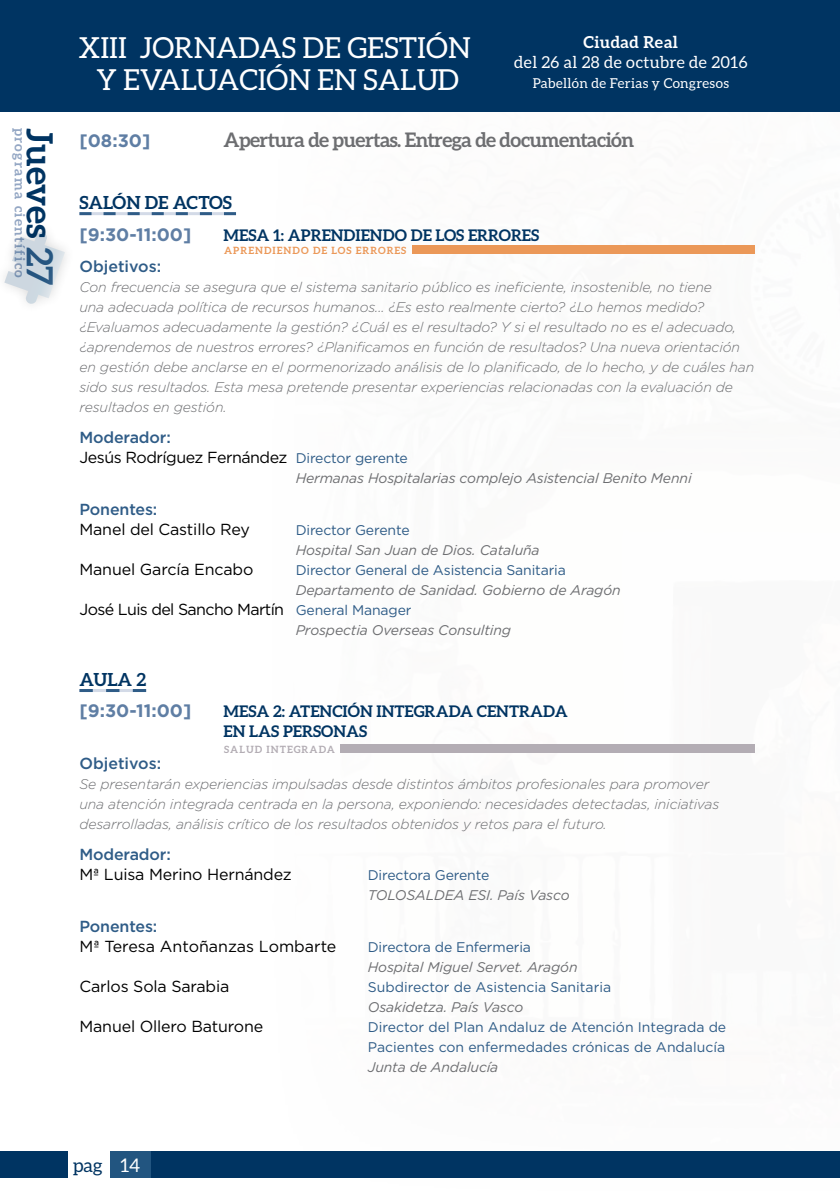
<style>
.page{position:relative;width:840px;height:1191px;background:#fff}
.page>*{position:absolute;margin:0;border:0;box-sizing:border-box;transform-origin:0 0}
.t1{font:700 36px "Aleo";color:#003462}
.t2{font:29px/32px "Aleo";color:#fff;text-align:center}
.t3{font:700 20px "Aleo";letter-spacing:-.03em;color:#6d6e71}
.t4{font:18.8px "Aleo";color:#003462}
.t5{font:18.8px "Aleo";color:#fff}
.t6{font:700 18px "Gotham";color:#5f7ea4}
.t7{font:700 18px "Aleo";color:#003462}
.t8{font:16.4px "Aleo";letter-spacing:.025em;color:#fff}
.t9{font:700 16.4px "Aleo";letter-spacing:.025em;color:#fff}
.t10{font:16px "Gotham";letter-spacing:-.01em;color:#000}
.t11{font:700 16px "Aleo";color:#003462}
.t12{font:500 16px "Gotham";letter-spacing:-.01em;color:#2f5c87}
.t13{font:16px/20px "Gotham";letter-spacing:-.03em;color:#000}
.t14{font:16px "Gotham";letter-spacing:-.04em;color:#000}
.t15{font:italic 300 14px/20px "Gotham";letter-spacing:-.01em;color:#6d6e71}
.t16{font:italic 14px "Gotham";letter-spacing:-.01em;color:#6d6e71}
.t17{font:14px/20px "Gotham";letter-spacing:-.01em;color:#2f5c87}
.t18{font:700 14px "Aleo";letter-spacing:.1em;color:#94a7c4}
.t19{font:13.6px "Aleo";letter-spacing:.025em;color:#fff}
.t20{font:700 10px "Aleo";color:#eb9858}
.t21{font:700 10px "Aleo";color:#b3adb4}
.s1{color:#2f5c87}
.s2{font-weight:500;color:#2f5c87}
.s3{font-size:14px;color:#2f5c87}
</style>
<div class="page">
<div style="left:0;top:1151px;width:839px;height:27px;background:#003462"></div>
<div style="left:110px;top:1151px;width:41px;height:27px;background:#225580"></div>
<div style="left:68px;top:1148px;width:42px;height:33px;background:#fff"></div>
<div style="left:0;top:0;width:839px;height:111px;background:#003462"></div>
<svg style="left:4px;top:232px;width:61px;height:72px"></svg>
<svg style="left:79px;top:212px;width:157px;height:3px"></svg>
<svg style="left:79px;top:689px;width:67px;height:3px"></svg>
<div style="left:412px;top:246px;width:342px;height:8px;background:#eb9858"></div>
<div style="left:340px;top:744px;width:414px;height:8px;background:#b3adb4"></div>
<h2 class="t2" style="left:78px;top:31px;width:393px">XIII JORNADAS DE GESTIÓN<br>Y EVALUACIÓN EN SALUD</h2>
<p class="t9" style="left:583px;top:33px;width:96px">CIUDAD REAL</p>
<p class="t8" style="left:514px;top:53px;width:235px">del 26 al 28 de octubre de 2016</p>
<p class="t19" style="left:532px;top:75px;width:198px">Pabellón de Ferias y Congresos</p>
<p class="t18" style="left:28px;top:128px;width:152px;rotate:90deg">PROGRAMA CIENTÍFICO</p>
<p class="t6" style="left:79px;top:128px;width:72px">[08:30]</p>
<h3 class="t3" style="left:223px;top:128px;width:412px">APERTURA DE PUERTAS. ENTREGA DE DOCUMENTACIÓN</h3>
<h1 class="t1" style="left:61px;top:128px;width:159px;rotate:90deg">JUEVES <span class="s1">27</span></h1>
<p class="t7" style="left:79px;top:192px;width:154px">SALÓN DE ACTOS</p>
<p class="t6" style="left:79px;top:222px;width:113px">[9:30-11:00]</p>
<p class="t11" style="left:223px;top:226px;width:27px">MESA</p>
<p class="t11" style="left:273px;top:226px;width:40px">1: APRENDIENDO</p>
<p class="t11" style="left:410px;top:226px;width:36px">DE LOS</p>
<p class="t11" style="left:468px;top:226px;width:12px">ERRORES</p>
<p class="t12" style="left:79px;top:256px;width:83px">Objetivos:</p>
<p class="t15" style="left:79px;top:277px;width:676px">Con frecuencia se asegura que el sistema sanitario público es ineficiente, insostenible, no tiene<br>una adecuada política de recursos humanos... ¿Es esto realmente cierto? ¿Lo hemos medido? ¿Evaluamos adecuadamente la gestión? ¿Cuál es el resultado? Y si el resultado no es el adecuado, ¿aprendemos de nuestros errores? ¿Planificamos en función de resultados? Una nueva orientación en gestión debe anclarse en el pormenorizado análisis de lo planificado, de lo hecho, y de cuáles han sido sus resultados. Esta mesa pretende presentar experiencias relacionadas con la evaluación de resultados en gestión.</p>
<p class="t13" style="left:79px;top:427px;width:330px"><span class="s2">Moderador:<br></span>Jesús Rodríguez Fernández <span class="s3">Director gerente</span></p>
<p class="t16" style="left:295px;top:469px;width:397px">Hermanas Hospitalarias complejo Asistencial Benito Menni</p>
<p class="t12" style="left:79px;top:498px;width:79px">Ponentes:</p>
<p class="t10" style="left:79px;top:519px;width:172px">Manel del Castillo Rey</p>
<p class="t17" style="left:295px;top:519px;width:115px">Director Gerente</p>
<p class="t16" style="left:295px;top:541px;width:245px">Hospital San Juan de Dios. Cataluña</p>
<p class="t10" style="left:79px;top:559px;width:175px">Manuel García Encabo</p>
<p class="t17" style="left:295px;top:559px;width:271px">Director General de Asistencia Sanitaria</p>
<p class="t16" style="left:295px;top:581px;width:326px">Departamento de Sanidad. Gobierno de Aragón</p>
<p class="t14" style="left:79px;top:599px;width:333px">José Luis del Sancho Martín <span class="s3">General Manager</span></p>
<p class="t16" style="left:295px;top:621px;width:217px">Prospectia Overseas Consulting</p>
<p class="t7" style="left:79px;top:669px;width:68px">AULA 2</p>
<p class="t6" style="left:79px;top:699px;width:113px">[9:30-11:00]</p>
<p class="t11" style="left:223px;top:702px;width:27px">MESA</p>
<p class="t11" style="left:273px;top:702px;width:39px">2: ATENCIÓN</p>
<p class="t11" style="left:376px;top:702px;width:12px">INTEGRADA</p>
<p class="t11" style="left:476px;top:702px;width:13px">CENTRADA</p>
<p class="t11" style="left:79px;top:722px;width:43px">EN</p>
<p class="t11" style="left:249px;top:722px;width:11px">LAS</p>
<p class="t11" style="left:283px;top:722px;width:12px">PERSONAS</p>
<p class="t12" style="left:79px;top:752px;width:83px">Objetivos:</p>
<p class="t15" style="left:79px;top:773px;width:641px">Se presentarán experiencias impulsadas desde distintos ámbitos profesionales para promover una atención integrada centrada en la persona, exponiendo: necesidades detectadas, iniciativas desarrolladas, análisis crítico de los resultados obtenidos y retos para el futuro.</p>
<p class="t12" style="left:79px;top:844px;width:93px">Moderador:</p>
<p class="t10" style="left:79px;top:864px;width:213px">Mª Luisa Merino Hernández</p>
<p class="t17" style="left:367px;top:865px;width:123px">Directora Gerente</p>
<p class="t16" style="left:367px;top:886px;width:203px">TOLOSALDEA ESI. País Vasco</p>
<p class="t12" style="left:79px;top:915px;width:79px">Ponentes:</p>
<p class="t10" style="left:79px;top:935px;width:258px">Mª Teresa Antoñanzas Lombarte</p>
<p class="t17" style="left:367px;top:936px;width:165px">Directora de Enfermeria</p>
<p class="t16" style="left:367px;top:957px;width:211px">Hospital Miguel Servet. Aragón</p>
<p class="t10" style="left:79px;top:975px;width:151px">Carlos Sola Sarabia</p>
<p class="t17" style="left:367px;top:976px;width:245px">Subdirector de Asistencia Sanitaria</p>
<p class="t16" style="left:367px;top:997px;width:157px">Osakidetza. País Vasco</p>
<p class="t10" style="left:79px;top:1015px;width:185px">Manuel Ollero Baturone</p>
<p class="t17" style="left:367px;top:1016px;width:360px">Director del Plan Andaluz de Atención Integrada de<br>Pacientes con enfermedades crónicas de Andalucía</p>
<p class="t16" style="left:367px;top:1057px;width:132px">Junta de Andalucía</p>
<p class="t20" style="left:224px;top:244px;width:18px">APRENDIENDO</p>
<p class="t20" style="left:313px;top:244px;width:26px">DE LOS</p>
<p class="t20" style="left:355px;top:244px;width:9px">ERRORES</p>
<p class="t21" style="left:224px;top:743px;width:15px">SALUD</p>
<p class="t21" style="left:266px;top:743px;width:9px">INTEGRADA</p>
<h3 class="t4" style="left:73px;top:1154px;width:31px">pag</h3>
<h3 class="t5" style="left:120px;top:1154px;width:21px">14</h3>
</div>
